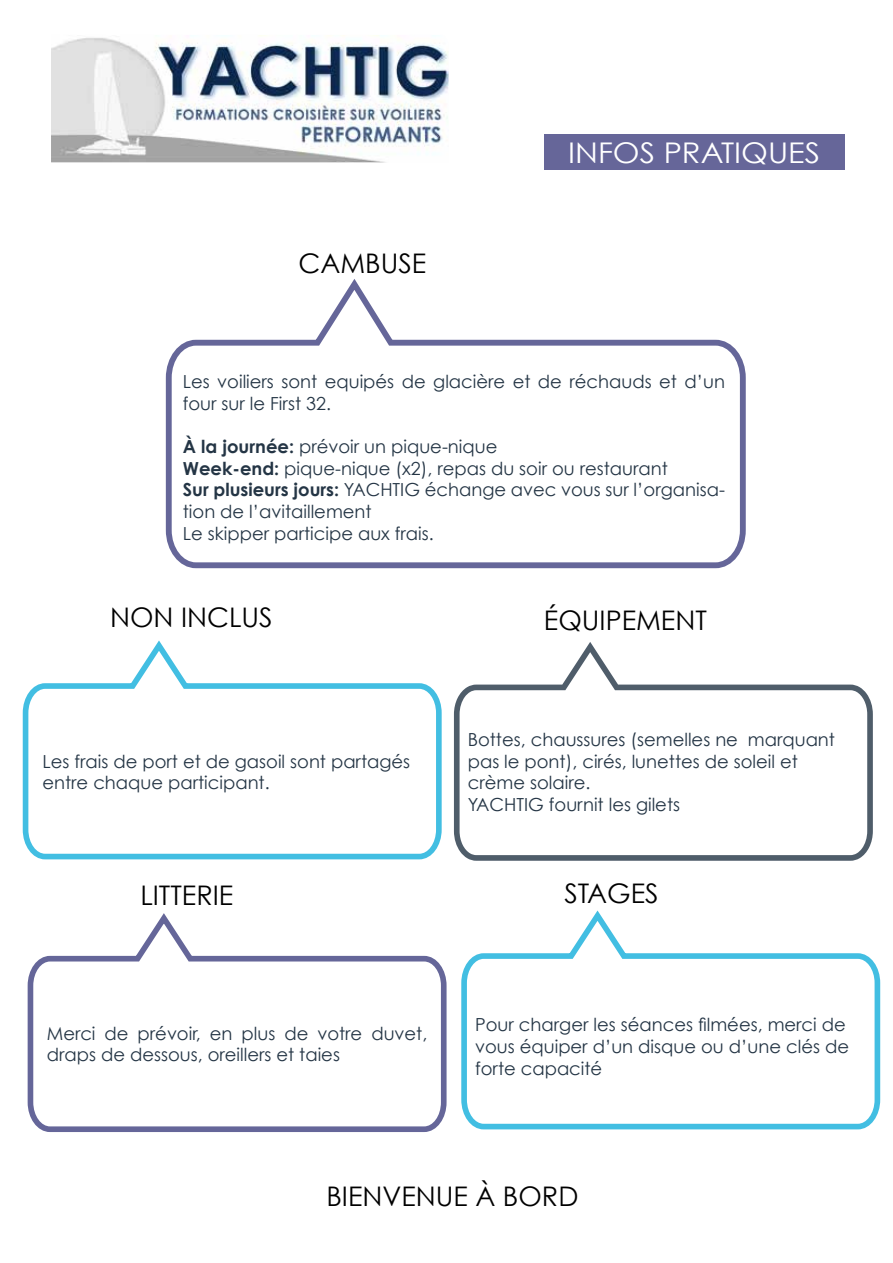
<style>
.page{position:relative;width:893px;height:1263px;background:#fff}
.page>*{position:absolute;margin:0;border:0;box-sizing:border-box;transform-origin:0 0}
.t1{font:28.5px "Century Gothic";color:#fff;scale:1.08 1}
.t2{font:27px "Century Gothic";color:#000}
.t3{font:18px/21.6px "Century Gothic";color:#243545}
.s1{font-weight:700}
</style>
<div class="page">
<svg style="left:166px;top:279px;width:580px;height:289px"></svg>
<svg style="left:454px;top:642px;width:419px;height:219px"></svg>
<svg style="left:23px;top:640px;width:419px;height:219px"></svg>
<svg style="left:461px;top:910px;width:419px;height:219px"></svg>
<svg style="left:28px;top:913px;width:419px;height:219px"></svg>
<img style="left:51px;top:35px;width:398px;height:127px">
<div style="left:544px;top:134px;width:300px;height:36px;background:#669"></div>
<h2 class="t2" style="left:298px;top:247px;width:129px">CAMBUSE</h2>
<h1 class="t1" style="left:568px;top:135px;width:235px">INFOS PRATIQUES</h1>
<p class="t3" style="left:183px;top:371px;width:544px">Les voiliers sont equipés de glacière et de réchauds et d’un four sur le First 32.</p>
<p class="t3" style="left:183px;top:435px;width:544px"><span class="s1">À la journée:</span> prévoir un pique-nique<br><span class="s1">Week-end:</span> pique-nique (x2), repas du soir ou restaurant<br><span class="s1">Sur plusieurs jours:</span> YACHTIG échange avec vous sur l’organisa&shy;tion de l’avitaillement<br>Le skipper participe aux frais.</p>
<h2 class="t2" style="left:110px;top:601px;width:164px">NON INCLUS</h2>
<h2 class="t2" style="left:544px;top:603px;width:164px">ÉQUIPEMENT</h2>
<p class="t3" style="left:43px;top:750px;width:369px">Les frais de port et de gasoil sont partagés entre chaque participant.</p>
<h2 class="t2" style="left:140px;top:879px;width:95px">LITTERIE</h2>
<p class="t3" style="left:468px;top:729px;width:369px">Bottes, chaussures (semelles ne marquant pas le pont), cirés, lunettes de soleil et crème solaire.<br>YACHTIG fournit les gilets</p>
<h2 class="t2" style="left:564px;top:876px;width:96px">STAGES</h2>
<p class="t3" style="left:47px;top:1022px;width:382px">Merci de prévoir, en plus de votre duvet, draps de dessous, oreillers et taies</p>
<p class="t3" style="left:475px;top:1014px;width:375px">Pour charger les séances filmées, merci de vous équiper d’un disque ou d’une clés de forte capacité</p>
<h2 class="t2" style="left:326px;top:1179px;width:253px">BIENVENUE À BORD</h2>
</div>
